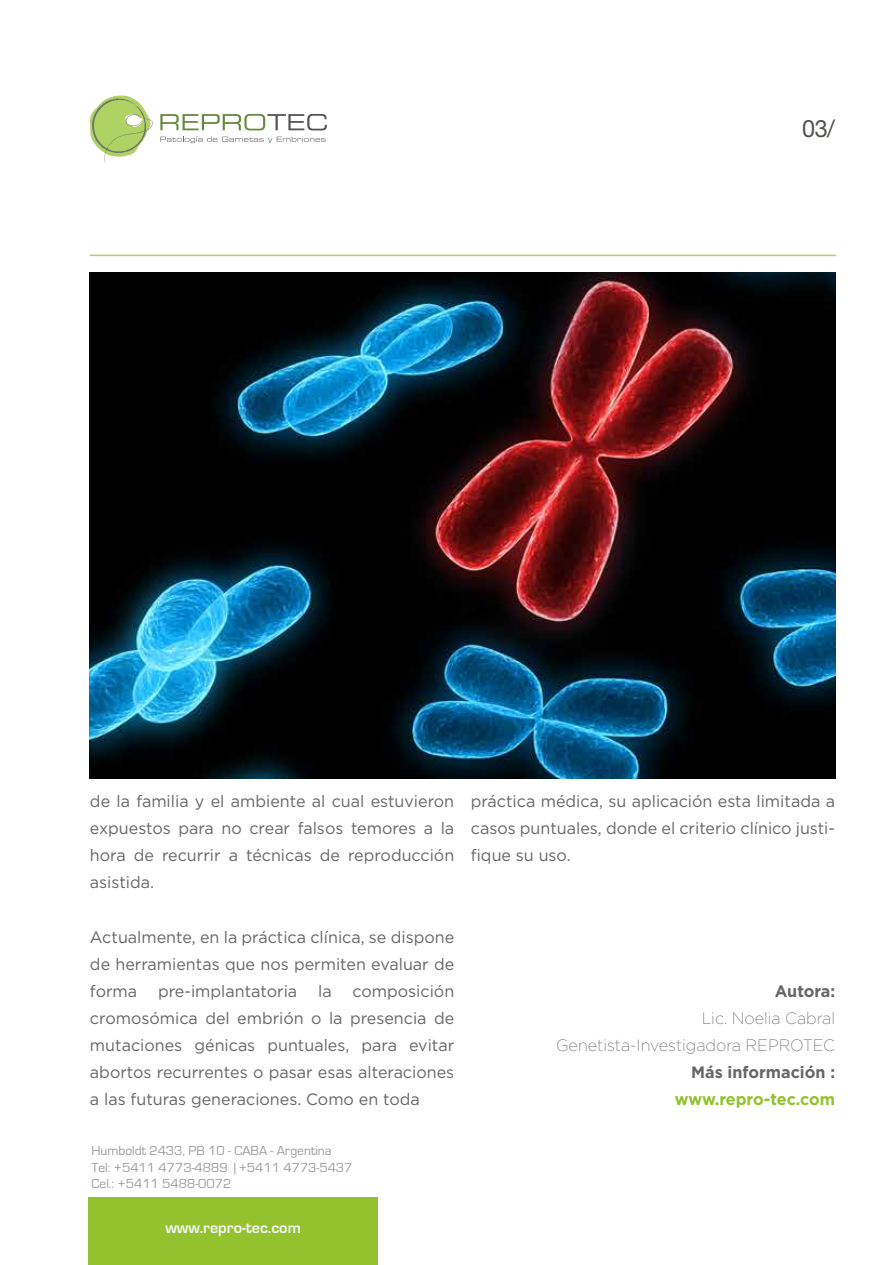
<style>
.page{position:relative;width:893px;height:1265px;background:#fff}
.page>*{position:absolute;margin:0;border:0;box-sizing:border-box;transform-origin:0 0}
.t1{font:24px "Helvetica Neue";color:#51534f}
.t2{font:16.5px/27px "Gotham";color:#666;text-align:justify}
.t3{font:200 16.5px/27px "Gotham";color:#666;text-align:right}
.t4{font:700 16.5px "Gotham";color:#666}
.t5{font:700 16.5px "Gotham";letter-spacing:-.01em;color:#93c22e}
.t6{font:700 16.2px "Eurostile";color:#f3f4f4}
.t7{font:13.5px/16.5px "Eurostile";color:#9b9b9b}
</style>
<div class="page">
<svg style="left:160px;top:114px;width:167px;height:16px"></svg>
<svg style="left:90px;top:95px;width:63px;height:68px"></svg>
<svg style="left:160px;top:136px;width:166px;height:7px"></svg>
<hr style="left:90px;top:255px;width:746px;height:1px;background:#afd264">
<div style="left:89px;top:1197px;width:289px;height:68px;background:#93c22e"></div>
<img style="left:89px;top:272px;width:746px;height:507px">
<h1 class="t1" style="left:802px;top:114px;width:34px">03/</h1>
<p class="t2" style="left:90px;top:788px;width:366px">de la familia y el ambiente al cual estuvieron expuestos para no crear falsos temores a la hora de recurrir a técnicas de reproducción asistida.</p>
<p class="t2" style="left:90px;top:923px;width:366px">Actualmente, en la práctica clínica, se dispone de herramientas que nos permiten evaluar de forma</p>
<p class="t2" style="left:90px;top:977px;width:366px;text-indent:262px">composición cromosómica del embrión o la presencia de mutaciones génicas puntuales, para evitar abortos recurrentes o pasar esas alteraciones a las futuras generaciones. Como en toda</p>
<p class="t2" style="left:158px;top:977px;width:141px">pre-implantatoria</p>
<p class="t2" style="left:318px;top:977px;width:15px">la</p>
<p class="t7" style="left:92px;top:1143px;width:262px">Humboldt 2433, PB 10 - CABA - Argentina<br>Tel: +5411 4773-4889 | +5411 4773-5437<br>Cel.: +5411 5488-0072</p>
<p class="t6" style="left:165px;top:1219px;width:137px">www.repro-tec.com</p>
<p class="t2" style="left:471px;top:788px;width:366px">práctica médica, su aplicación esta limitada a casos puntuales, donde el criterio clínico justi&shy;fique su uso.</p>
<p class="t4" style="left:775px;top:980px;width:62px">Autora:</p>
<p class="t3" style="left:556px;top:1004px;width:280px">Lic. Noelia Cabral<br>Genetista-Investigadora REPROTEC</p>
<p class="t4" style="left:691px;top:1061px;width:145px">Más información :</p>
<p class="t5" style="left:675px;top:1088px;width:162px">www.repro-tec.com</p>
</div>
